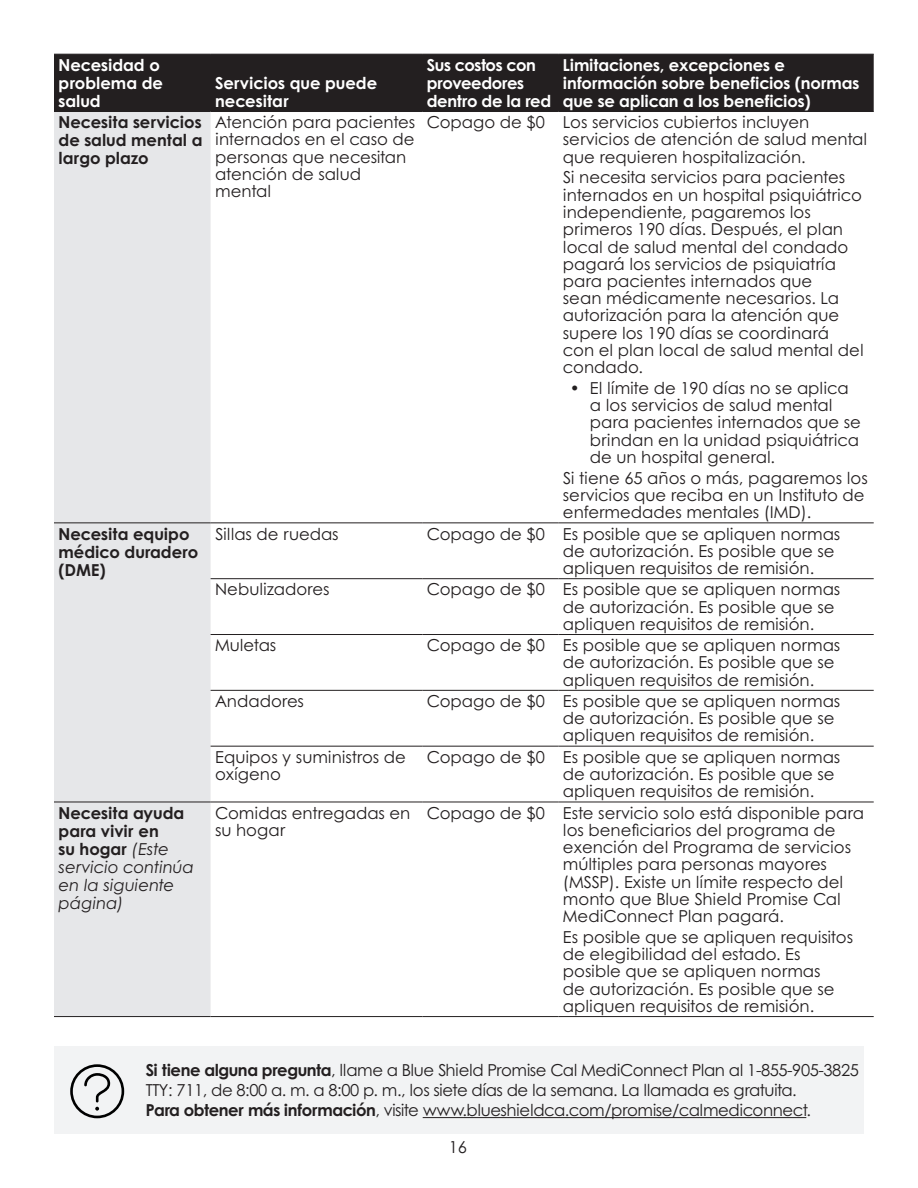
<style>
.page{position:relative;width:918px;height:1188px;background:#fff}
.page>*{position:absolute;margin:0;border:0;box-sizing:border-box;transform-origin:0 0}
.t1{font:16.5px/17.2px "Century Gothic B";color:#231f20}
.t2{font:16.5px/19.8px "Century Gothic B";letter-spacing:-.025em;color:#231f20}
.t3{font:700 16.5px/18px "Century Gothic B";letter-spacing:-.01em;color:#fff}
.t4{font:700 16.5px/18px "Century Gothic B";color:#231f20;text-align:justify}
.t5{font:italic 16.5px/18px "Century Gothic B";color:#231f20}
.s1{font-weight:700;font-style:normal}
.s2{font-weight:700}
</style>
<div class="page">
<div style="left:54px;top:1047px;width:810px;height:87px;background:#f2f3f4"></div>
<hr style="left:423px;top:1117px;width:383px;height:1px;background:#231f20">
<svg style="left:70px;top:1064px;width:54px;height:54px"></svg>
<div style="left:54px;top:55px;width:820px;height:56px;background:#231f20"></div>
<div style="left:54px;top:112px;width:157px;height:904px;background:#e6e7e9"></div>
<hr style="left:54px;top:54px;width:157px;height:1px;background:#231f20">
<hr style="left:211px;top:54px;width:211px;height:1px;background:#231f20">
<hr style="left:422px;top:54px;width:136px;height:1px;background:#231f20">
<hr style="left:558px;top:54px;width:316px;height:1px;background:#231f20">
<hr style="left:54px;top:111px;width:157px;height:1px;background:#231f20">
<hr style="left:211px;top:111px;width:211px;height:1px;background:#231f20">
<hr style="left:422px;top:111px;width:136px;height:1px;background:#231f20">
<hr style="left:558px;top:111px;width:316px;height:1px;background:#231f20">
<hr style="left:54px;top:523px;width:157px;height:1px;background:#231f20">
<hr style="left:211px;top:523px;width:211px;height:1px;background:#231f20">
<hr style="left:422px;top:523px;width:136px;height:1px;background:#231f20">
<hr style="left:558px;top:523px;width:316px;height:1px;background:#231f20">
<hr style="left:211px;top:578px;width:211px;height:1px;background:#231f20">
<hr style="left:422px;top:578px;width:136px;height:1px;background:#231f20">
<hr style="left:558px;top:578px;width:316px;height:1px;background:#231f20">
<hr style="left:211px;top:634px;width:211px;height:1px;background:#231f20">
<hr style="left:422px;top:634px;width:136px;height:1px;background:#231f20">
<hr style="left:558px;top:634px;width:316px;height:1px;background:#231f20">
<hr style="left:211px;top:690px;width:211px;height:1px;background:#231f20">
<hr style="left:422px;top:690px;width:136px;height:1px;background:#231f20">
<hr style="left:558px;top:690px;width:316px;height:1px;background:#231f20">
<hr style="left:211px;top:746px;width:211px;height:1px;background:#231f20">
<hr style="left:422px;top:746px;width:136px;height:1px;background:#231f20">
<hr style="left:558px;top:746px;width:316px;height:1px;background:#231f20">
<hr style="left:54px;top:802px;width:157px;height:1px;background:#231f20">
<hr style="left:211px;top:802px;width:211px;height:1px;background:#231f20">
<hr style="left:422px;top:802px;width:136px;height:1px;background:#231f20">
<hr style="left:558px;top:802px;width:316px;height:1px;background:#231f20">
<hr style="left:54px;top:1016px;width:157px;height:1px;background:#231f20">
<hr style="left:211px;top:1016px;width:211px;height:1px;background:#231f20">
<hr style="left:422px;top:1016px;width:136px;height:1px;background:#231f20">
<hr style="left:558px;top:1016px;width:316px;height:1px;background:#231f20">
<p class="t3" style="left:59px;top:56px;width:106px">Necesidad o problema de salud</p>
<p class="t3" style="left:215px;top:74px;width:164px">Servicios que puede necesitar</p>
<p class="t3" style="left:427px;top:56px;width:126px">Sus costos con proveedores dentro de la red</p>
<p class="t3" style="left:563px;top:56px;width:298px">Limitaciones, excepciones e información sobre beneficios (normas que se aplican a los beneficios)</p>
<p class="t4" style="left:59px;top:113px;width:145px">Necesita servicios de salud mental a largo plazo</p>
<p class="t1" style="left:215px;top:113px;width:202px">Atención para pacientes internados en el caso de personas que necesitan atención de salud mental</p>
<p class="t1" style="left:427px;top:113px;width:120px">Copago de $0</p>
<p class="t1" style="left:563px;top:113px;width:306px">Los servicios cubiertos incluyen servicios de atención de salud mental que requieren hospitalización.</p>
<p class="t1" style="left:563px;top:169px;width:302px">Si necesita servicios para pacientes internados en un hospital psiquiátrico independiente, pagaremos los primeros 190 días. Después, el plan local de salud mental del condado pagará los servicios de psiquiatría para pacientes internados que<br>sean médicamente necesarios. La autorización para la atención que supere los 190 días se coordinará con el plan local de salud mental del condado.</p>
<p class="t1" style="left:590px;top:379px;width:273px;text-indent:-20px">• El límite de 190 días no se aplica a los servicios de salud mental para pacientes internados que se brindan en la unidad psiquiátrica de un hospital general.</p>
<p class="t1" style="left:563px;top:469px;width:306px">Si tiene 65 años o más, pagaremos los servicios que reciba en un Instituto de enfermedades mentales (IMD).</p>
<p class="t4" style="left:59px;top:524px;width:141px;text-align:left">Necesita equipo médico duradero (DME)</p>
<p class="t1" style="left:215px;top:525px;width:125px">Sillas de ruedas</p>
<p class="t1" style="left:427px;top:525px;width:120px">Copago de $0</p>
<p class="t1" style="left:563px;top:525px;width:279px">Es posible que se apliquen normas de autorización. Es posible que se apliquen requisitos de remisión.</p>
<p class="t1" style="left:215px;top:581px;width:116px">Nebulizadores</p>
<p class="t1" style="left:427px;top:581px;width:120px">Copago de $0</p>
<p class="t1" style="left:563px;top:581px;width:279px">Es posible que se apliquen normas de autorización. Es posible que se apliquen requisitos de remisión.</p>
<p class="t1" style="left:215px;top:636px;width:62px">Muletas</p>
<p class="t1" style="left:427px;top:636px;width:120px">Copago de $0</p>
<p class="t1" style="left:563px;top:636px;width:279px">Es posible que se apliquen normas de autorización. Es posible que se apliquen requisitos de remisión.</p>
<p class="t1" style="left:215px;top:692px;width:90px">Andadores</p>
<p class="t1" style="left:427px;top:692px;width:120px">Copago de $0</p>
<p class="t1" style="left:563px;top:692px;width:279px">Es posible que se apliquen normas de autorización. Es posible que se apliquen requisitos de remisión.</p>
<p class="t1" style="left:215px;top:748px;width:192px">Equipos y suministros de oxígeno</p>
<p class="t1" style="left:427px;top:748px;width:120px">Copago de $0</p>
<p class="t1" style="left:563px;top:748px;width:279px">Es posible que se apliquen normas de autorización. Es posible que se apliquen requisitos de remisión.</p>
<p class="t5" style="left:59px;top:803px;width:137px"><span class="s1">Necesita ayuda para vivir en<br>su hogar</span> (Este servicio continúa en la siguiente página)</p>
<p class="t1" style="left:215px;top:804px;width:197px">Comidas entregadas en su hogar</p>
<p class="t1" style="left:427px;top:804px;width:120px">Copago de $0</p>
<p class="t1" style="left:563px;top:804px;width:303px">Este servicio solo está disponible para los beneficiarios del programa de exención del Programa de servicios múltiples para personas mayores (MSSP). Existe un límite respecto del monto que Blue Shield Promise Cal MediConnect Plan pagará.</p>
<p class="t1" style="left:563px;top:928px;width:292px">Es posible que se apliquen requisitos de elegibilidad del estado. Es posible que se apliquen normas<br>de autorización. Es posible que se apliquen requisitos de remisión.</p>
<p class="t2" style="left:146px;top:1060px;width:715px"><span class="s2">Si tiene alguna pregunta</span>, llame a Blue Shield Promise Cal MediConnect Plan al 1-855‑905-3825<br>TTY: 711, de 8:00 a. m. a 8:00 p. m., los siete días de la semana. La llamada es gratuita.<br><span class="s2">Para obtener más información</span>, visite www.blueshieldca.com/promise/calmediconnect.</p>
<p class="t1" style="left:449px;top:1138px;width:20px">16</p>
</div>
